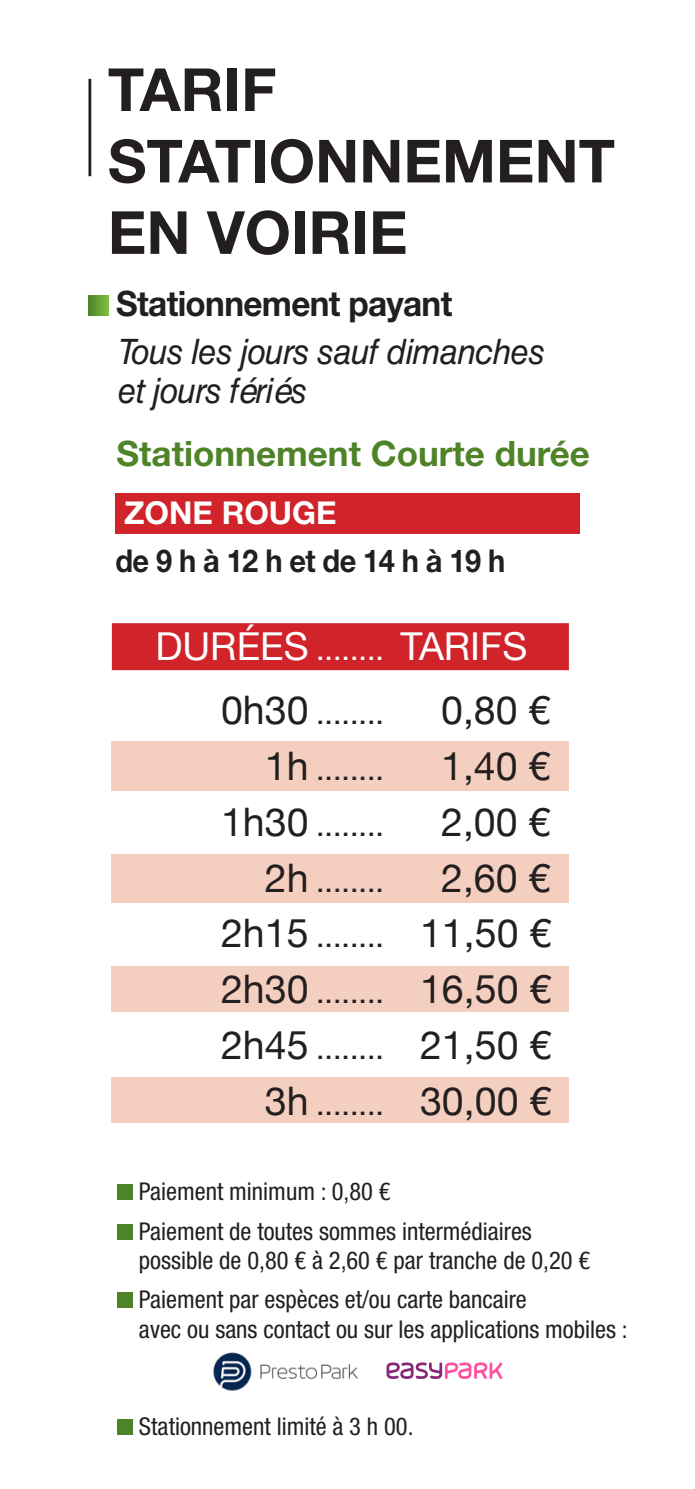
<style>
.page{position:relative;width:695px;height:1489px;background:#fff}
.page>*{position:absolute;margin:0;border:0;box-sizing:border-box;transform-origin:0 0}
.t1{font:700 59.5px/71.4px "Helvetica Neue LT Std";color:#231f20}
.t2{font:39.2px "Helvetica Neue";color:#231f20}
.t3{font:38.5px "Helvetica Neue";color:#fff}
.t4{font:italic 35px/38.5px "Helvetica LT Std";letter-spacing:-.02em;color:#231f20;scale:.95 1}
.t5{font:700 35px "Helvetica Neue LT Std";color:#4f8328}
.t6{font:700 35px "Helvetica Neue LT Std";letter-spacing:-.02em;color:#231f20;scale:.95 1}
.t7{font:700 31.5px "Helvetica Neue LT Std";letter-spacing:-.02em;color:#231f20;scale:.92 1}
.t8{font:700 31.5px "Helvetica Neue LT Std";color:#fff}
.t9{font:30.45px "Helvetica Neue";color:#231f20}
.t10{font:condensed 24.5px/29.4px "Helvetica Neue LT Std";color:#231f20}
.s1{font-size:30.45px}
.s2{font-size:39.2px}
</style>
<div class="page">
<hr style="left:88px;top:79px;width:3px;height:97px;background:#231f20">
<div style="left:88px;top:296px;width:20px;height:20px;background:linear-gradient(to right,#4e8228,#7aba3e)"></div>
<div style="left:112px;top:623px;width:456px;height:47px;background:#d1232a"></div>
<div style="left:112px;top:741px;width:456px;height:50px;background:#f4cfc0"></div>
<div style="left:112px;top:854px;width:456px;height:48px;background:#f4cfc0"></div>
<div style="left:112px;top:965px;width:456px;height:46px;background:#f4cfc0"></div>
<div style="left:112px;top:1077px;width:456px;height:46px;background:#f4cfc0"></div>
<div style="left:115px;top:492px;width:465px;height:41px;background:#d1232a"></div>
<div style="left:117px;top:1184px;width:16px;height:16px;background:#4f8328"></div>
<div style="left:117px;top:1223px;width:16px;height:16px;background:#4f8328"></div>
<div style="left:117px;top:1292px;width:16px;height:16px;background:#4f8328"></div>
<div style="left:117px;top:1418px;width:16px;height:16px;background:#4f8328"></div>
<img style="left:213px;top:1352px;width:145px;height:39px">
<svg style="left:386px;top:1362px;width:116px;height:16px"></svg>
<p class="t1" style="left:108px;top:53px;width:508px">TARIF<br>STATIONNEMENT<br>EN VOIRIE</p>
<p class="t6" style="left:116px;top:281px;width:355px">Stationnement payant</p>
<p class="t4" style="left:118px;top:332px;width:451px">Tous les jours sauf dimanches et jours fériés</p>
<p class="t5" style="left:116px;top:431px;width:475px">Stationnement Courte durée</p>
<p class="t8" style="left:124px;top:493px;width:214px">ZONE ROUGE</p>
<p class="t7" style="left:115px;top:541px;width:425px">de 9 h à 12 h et de 14 h à 19 h</p>
<p class="t3" style="left:155px;top:618px;width:373px">DURÉES <span class="s1">........</span> TARIFS</p>
<p class="t9" style="left:221px;top:691px;width:164px"><span class="s2">0h30</span> ........</p>
<p class="t2" style="left:441px;top:681px;width:111px">0,80 €</p>
<p class="t9" style="left:265px;top:747px;width:121px"><span class="s2">1h</span> ........</p>
<p class="t2" style="left:441px;top:737px;width:111px">1,40 €</p>
<p class="t9" style="left:221px;top:803px;width:164px"><span class="s2">1h30</span> ........</p>
<p class="t2" style="left:441px;top:793px;width:111px">2,00 €</p>
<p class="t9" style="left:265px;top:858px;width:121px"><span class="s2">2h</span> ........</p>
<p class="t2" style="left:441px;top:849px;width:111px">2,60 €</p>
<p class="t2" style="left:221px;top:905px;width:332px">2h15 <span class="s1">........</span> 11,50 €</p>
<p class="t2" style="left:221px;top:961px;width:332px">2h30 <span class="s1">........</span> 16,50 €</p>
<p class="t2" style="left:221px;top:1016px;width:332px">2h45 <span class="s1">........</span> 21,50 €</p>
<p class="t2" style="left:265px;top:1072px;width:288px">3h <span class="s1">........</span> 30,00 €</p>
<p class="t10" style="left:139px;top:1176px;width:253px">Paiement minimum : 0,80 €</p>
<p class="t10" style="left:139px;top:1215px;width:453px">Paiement de toutes sommes intermédiaires possible de 0,80 € à 2,60 € par tranche de 0,20 €</p>
<p class="t10" style="left:139px;top:1284px;width:490px">Paiement par espèces et/ou carte bancaire<br>avec ou sans contact ou sur les applications mobiles :</p>
<p class="t10" style="left:139px;top:1410px;width:276px">Stationnement limité à 3 h 00.</p>
</div>
